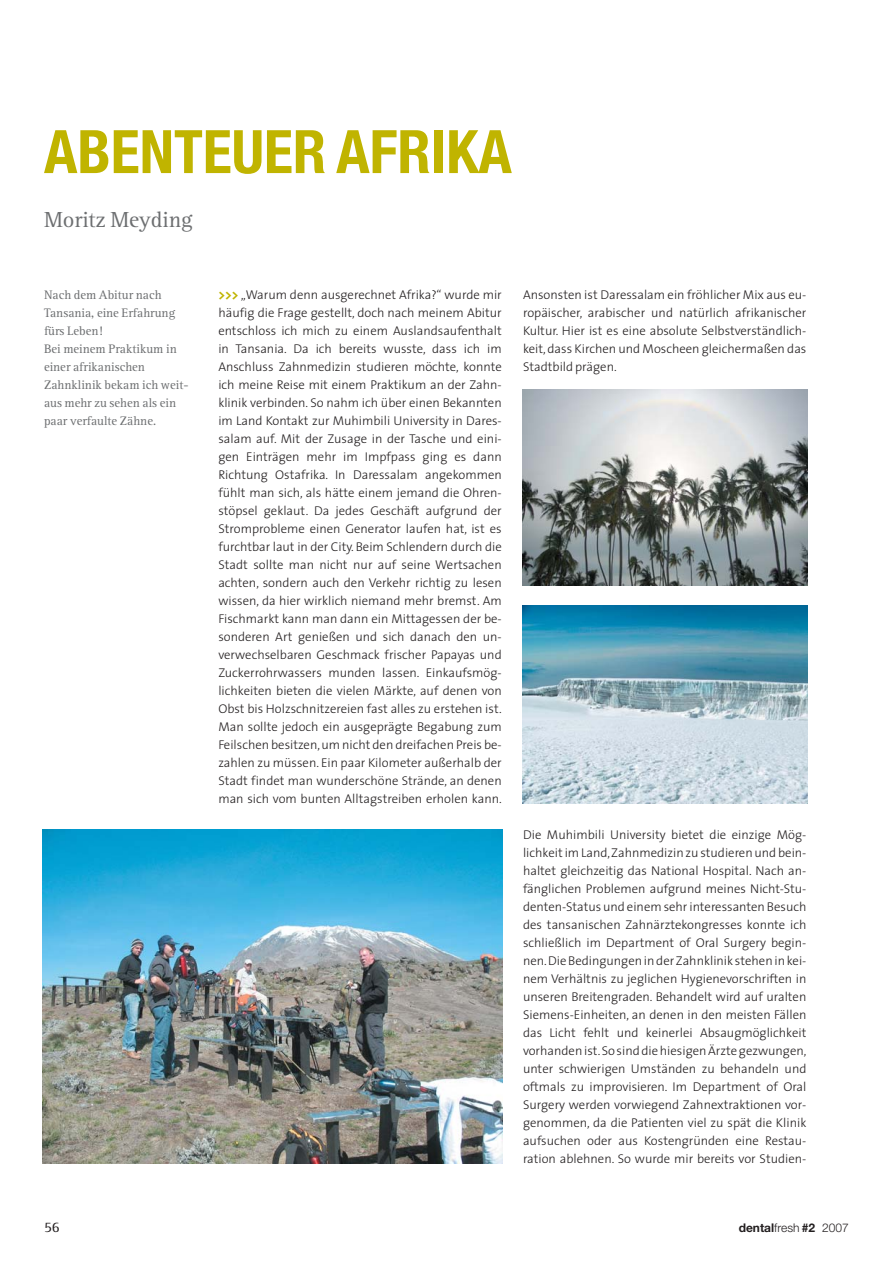
<style>
.page{position:relative;width:893px;height:1263px;background:#fff}
.page>*{position:absolute;margin:0;border:0;box-sizing:border-box;transform-origin:0 0}
.t1{font:700 condensed 60px "Helvetica Neue";color:#c0b400}
.t2{font:22.5px "Rotis Serif";color:#6c6e70}
.t3{font:15px "Rotis Serif";color:#231f20}
.t4{font:300 12.75px/18px "The Sans";color:#231f20;text-align:justify}
.t5{font:12.75px/18px "Rotis Serif";color:#6c6e70}
.t6{font:300 12px "Helvetica Neue";color:#231f20}
.s1{font-weight:700;font-size:13.5px;color:#c0b400}
.s2{font-weight:700}
</style>
<div class="page">
<img style="left:43px;top:830px;width:459px;height:333px">
<img style="left:523px;top:389px;width:285px;height:197px">
<img style="left:523px;top:605px;width:285px;height:198px">
<h1 class="t1" style="left:44px;top:130px;width:469px">ABENTEUER AFRIKA</h1>
<h2 class="t2" style="left:44px;top:211px;width:150px">Moritz Meyding</h2>
<p class="t5" style="left:44px;top:287px;width:146px">Nach dem Abitur nach<br>Tansania, eine Erfahrung fürs Leben!<br>Bei meinem Praktikum in einer afrikanischen<br>Zahnklinik bekam ich weit&shy;aus mehr zu sehen als ein paar verfaulte Zähne.</p>
<p class="t4" style="left:218px;top:287px;width:285px"><span class="s1">&gt;&gt;&gt;</span> „Warum denn ausgerechnet Afrika?“ wurde mir häufig die Frage gestellt, doch nach meinem Abitur entschloss ich mich zu einem Auslandsaufenthalt in Tansania. Da ich bereits wusste, dass ich im Anschluss Zahnmedizin studieren möchte, konnte ich meine Reise mit einem Praktikum an der Zahn&shy;klinik verbinden. So nahm ich über einen Bekannten im Land Kontakt zur Muhimbili University in Dares&shy;salam auf. Mit der Zusage in der Tasche und eini&shy;gen Einträgen mehr im Impfpass ging es dann Richtung Ostafrika. In Daressalam angekommen fühlt man sich, als hätte einem jemand die Ohren&shy;stöpsel geklaut. Da jedes Geschäft aufgrund der Stromprobleme einen Generator laufen hat, ist es furchtbar laut in der City. Beim Schlendern durch die Stadt sollte man nicht nur auf seine Wertsachen achten, sondern auch den Verkehr richtig zu lesen wissen, da hier wirklich niemand mehr bremst. Am Fischmarkt kann man dann ein Mittagessen der be&shy;sonderen Art genießen und sich danach den un&shy;verwechselbaren Geschmack frischer Papayas und Zuckerrohrwassers munden lassen. Einkaufsmög&shy;lichkeiten bieten die vielen Märkte, auf denen von Obst bis Holzschnitzereien fast alles zu erstehen ist.<br>Man sollte jedoch ein ausgeprägte Begabung zum Feilschen besitzen,um nicht den dreifachen Preis be&shy;zahlen zu müssen. Ein paar Kilometer außerhalb der Stadt findet man wunderschöne Strände, an denen man sich vom bunten Alltagstreiben erholen kann.</p>
<p class="t4" style="left:523px;top:287px;width:285px">Ansonsten ist Daressalam ein fröhlicher Mix aus eu&shy;ropäischer, arabischer und natürlich afrikanischer Kultur. Hier ist es eine absolute Selbstverständlich&shy;keit, dass Kirchen und Moscheen gleichermaßen das Stadtbild prägen.</p>
<p class="t4" style="left:523px;top:827px;width:285px">Die Muhimbili University bietet die einzige Mög&shy;lichkeit im Land,Zahnmedizin zu studieren und bein&shy;haltet gleichzeitig das National Hospital. Nach an&shy;fänglichen Problemen aufgrund meines Nicht-Stu&shy;denten-Status und einem sehr interessanten Besuch des tansanischen Zahnärztekongresses konnte ich schließlich im Department of Oral Surgery begin&shy;nen.Die Bedingungen in der Zahnklinik stehen in kei&shy;nem Verhältnis zu jeglichen Hygienevorschriften in unseren Breitengraden. Behandelt wird auf uralten Siemens-Einheiten, an denen in den meisten Fällen das Licht fehlt und keinerlei Absaugmöglichkeit vorhanden ist.So sind die hiesigen Ärzte gezwungen, unter schwierigen Umständen zu behandeln und oftmals zu improvisieren. Im Department of Oral Surgery werden vorwiegend Zahnextraktionen vor&shy;genommen, da die Patienten viel zu spät die Klinik aufsuchen oder aus Kostengründen eine Restau&shy;ration ablehnen. So wurde mir bereits vor Studien-</p>
<p class="t3" style="left:44px;top:1222px;width:17px">56</p>
<p class="t6" style="left:739px;top:1224px;width:112px"><span class="s2">dental</span>fresh <span class="s2">#2</span> 2007</p>
</div>
